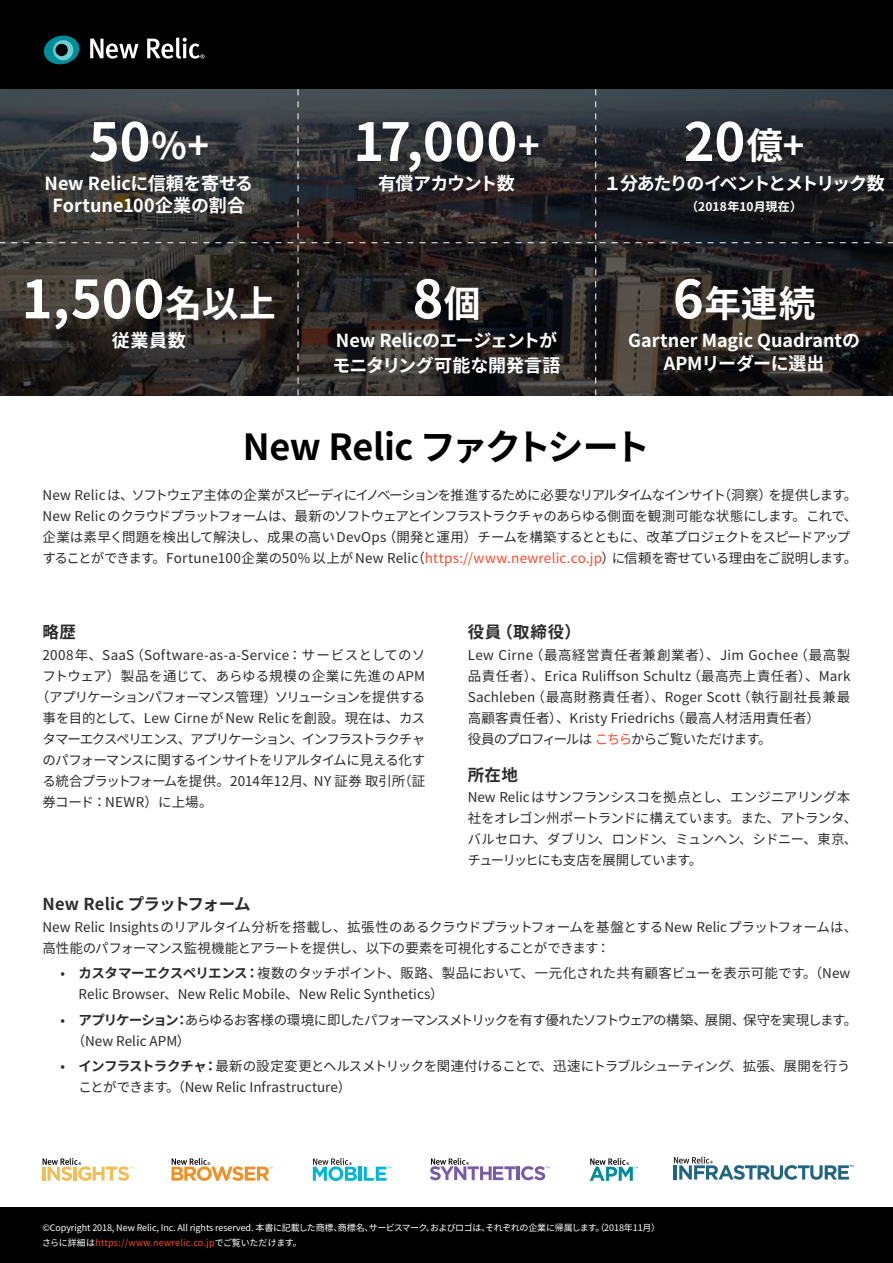
<style>
.page{position:relative;width:893px;height:1263px;background:#fff}
.page>*{position:absolute;margin:0;border:0;box-sizing:border-box;transform-origin:0 0}
.t1{font:700 52.5px "Noto Sans CJ Kjp";color:#fff}
.t2{font:700 36.75px "Noto Sans CJ Kjp";color:#fff}
.t3{font:700 36px "Noto Sans CJ Kjp";letter-spacing:-.02em;color:#000}
.t4{font:700 18px/22.5px "Noto Sans CJ Kjp";letter-spacing:-.02em;color:#fff;text-align:center}
.t5{font:700 18px/22.5px "Noto Sans CJ Ksc";letter-spacing:-.005em;color:#fff;text-align:center}
.t6{font:700 18px "Noto Sans CJ Kjp";letter-spacing:-.085em;color:#fff}
.t7{font:700 18px "Noto Sans CJ Kjp";letter-spacing:-.04em;color:#fff}
.t8{font:700 16.5px "Noto Sans CJ Ksc";letter-spacing:-.01em;color:#2c2c2c}
.t9{font:700 16.5px "Noto Sans CJ Ksc";letter-spacing:.015em;color:#2c2c2c}
.t10{font:13.5px/21px "Noto Sans CJ Kjp";letter-spacing:-.025em;color:#2c2c2c}
.t11{font:13.5px/21px "Noto Sans CJ Ksc";letter-spacing:.01em;color:#2c2c2c;text-align:justify}
.t12{font:13.5px/21px "Noto Sans CJ Kjp";letter-spacing:.005em;color:#2c2c2c}
.t13{font:13.5px/21px "Noto Sans CJ Kjp";letter-spacing:-.07em;color:#2c2c2c}
.t14{font:13.5px "Noto Sans CJ Kjp";letter-spacing:.02em;color:#2c2c2c}
.t15{font:13.5px "Noto Sans CJ Kjp";letter-spacing:.015em;color:#2c2c2c}
.t16{font:13.5px "Noto Sans CJ Kjp";letter-spacing:-.09em;color:#2c2c2c}
.t17{font:13.5px "Noto Sans CJ Kjp";letter-spacing:-.05em;color:#2c2c2c}
.t18{font:13.5px "Noto Sans CJ Kjp";letter-spacing:-.075em;color:#2c2c2c}
.t19{font:700 12px "Noto Sans CJ Kjp";letter-spacing:.015em;color:#fff}
.t20{font:9px/15px "Noto Sans CJ Kjp";letter-spacing:-.01em;color:#fff}
.s1{font-size:36.75px}
.s2{font-size:52.5px}
.s3{color:#fa492b}
.s4{font-weight:700}
.s5{font-family:"Noto Sans CJ Kjp"}
</style>
<div class="page">
<div style="left:0;top:1208px;width:893px;height:55px;background:#000"></div>
<div style="left:0;top:0;width:893px;height:89px;background:#000"></div>
<svg style="left:90px;top:39px;width:49px;height:20px"></svg>
<svg style="left:147px;top:37px;width:58px;height:22px"></svg>
<svg style="left:44px;top:35px;width:36px;height:30px"></svg>
<svg style="left:590px;top:1158px;width:48px;height:23px"></svg>
<svg style="left:171px;top:1158px;width:102px;height:23px"></svg>
<svg style="left:674px;top:1157px;width:179px;height:23px"></svg>
<svg style="left:43px;top:1158px;width:90px;height:23px"></svg>
<svg style="left:313px;top:1158px;width:44px;height:23px"></svg>
<hr style="left:358px;top:1167px;width:3px;height:14px;background:#00b6d8">
<svg style="left:364px;top:1167px;width:27px;height:14px"></svg>
<svg style="left:430px;top:1158px;width:120px;height:22px"></svg>
<svg style="left:0;top:89px;width:893px;height:306px;background:#2b2a2b"></svg>
<h1 class="t1" style="left:89px;top:112px;width:122px">50<span class="s1">%+</span></h1>
<h3 class="t4" style="left:45px;top:172px;width:210px">New Relicに信頼を寄せる<br>Fortune100企業の割合</h3>
<h1 class="t1" style="left:22px;top:269px;width:256px">1,500<span class="s1">名以上</span></h1>
<h3 class="t4" style="left:112px;top:330px;width:76px">従業員数</h3>
<h1 class="t1" style="left:353px;top:112px;width:188px">17,000<span class="s1">+</span></h1>
<h3 class="t7" style="left:378px;top:173px;width:138px">有償アカウント数</h3>
<h1 class="t1" style="left:412px;top:269px;width:69px">8<span class="s1">個</span></h1>
<h3 class="t4" style="left:332px;top:329px;width:230px;line-height:24.6px;text-align:left">New Relicのエージェントがモニタリング可能な開発言語</h3>
<h1 class="t1" style="left:684px;top:112px;width:122px">20<span class="s1">億+</span></h1>
<h3 class="t6" style="left:604px;top:173px;width:283px">１分あたりのイベントとメトリック数</h3>
<p class="t19" style="left:686px;top:200px;width:118px">（2018年10月現在）</p>
<h2 class="t2" style="left:673px;top:283px;width:144px"><span class="s2">6</span>年連続</h2>
<h3 class="t5" style="left:628px;top:330px;width:233px">Gartner Magic Quadrantの<br>APMリーダーに選出</h3>
<h3 class="t3" style="left:243px;top:427px;width:409px">New Relic ファクトシート</h3>
<p class="t10" style="left:43px;top:485px;width:816px">New Relic は、ソフトウェア主体の企業がスピーディにイノベーションを推進するために必要なリアルタイムなインサイト（洞察）を提供します。New Relic のクラウドプラットフォームは、最新のソフトウェアとインフラストラクチャのあらゆる側面を観測可能な状態にします。これで、企業は素早く問題を検出して解決し、成果の高い DevOps（開発と運用）チームを構築するとともに、改革プロジェクトをスピードアップすることができます。Fortune100企業の50% 以上が New Relic（<span class="s3">https://www.newrelic.co.jp</span>）に信頼を寄せている理由をご説明します。</p>
<p class="t9" style="left:43px;top:623px;width:35px">略歴</p>
<p class="t14" style="left:43px;top:647px;width:384px">2008年、SaaS（Software-as-a-Service：サービスとしてのソ</p>
<p class="t14" style="left:43px;top:668px;width:384px">フトウェア）製品を通じて、あらゆる規模の企業に先進のAPM</p>
<p class="t13" style="left:36px;top:686px;width:391px">（アプリケーションパフォーマンス管理）ソリューションを提供する</p>
<p class="t15" style="left:43px;top:710px;width:384px">事を目的として、Lew Cirne が New Relicを創設。現在は、カス</p>
<p class="t16" style="left:43px;top:731px;width:384px">タマーエクスペリエンス、アプリケーション、インフラストラクチャ</p>
<p class="t17" style="left:43px;top:752px;width:384px">のパフォーマンスに関するインサイトをリアルタイムに見える化す</p>
<p class="t10" style="left:43px;top:770px;width:384px">る統合プラットフォームを提供。2014年12月、NY 証券 取引所（証</p>
<p class="t12" style="left:43px;top:791px;width:172px">券コード：NEWR）に上場。</p>
<p class="t9" style="left:468px;top:623px;width:115px">役員（取締役）</p>
<p class="t11" style="left:468px;top:644px;width:384px">Lew Cirne（最高経営責任者兼創業者）、Jim Gochee（最高製品責任者）、Erica Ruliffson Schultz（最高売上責任者）、Mark Sachleben（最高財務責任者）、Roger Scott（執行副社長兼最高顧客責任者）、Kristy Friedrichs （最高人材活用責任者）</p>
<p class="t18" style="left:468px;top:731px;width:305px">役員のプロフィールは <span class="s3">こちら</span>からご覧いただけます。</p>
<p class="t9" style="left:468px;top:765px;width:52px">所在地</p>
<p class="t10" style="left:468px;top:787px;width:391px">New Relic はサンフランシスコを拠点とし、エンジニアリング本社をオレゴン州ポートランドに構えています。また、アトランタ、バルセロナ、ダブリン、ロンドン、ミュンヘン、シドニー、東京、チューリッヒにも支店を展開しています。</p>
<p class="t8" style="left:43px;top:895px;width:210px">New Relic プラットフォーム</p>
<p class="t10" style="left:43px;top:917px;width:816px">New Relic Insights のリアルタイム分析を搭載し、拡張性のあるクラウドプラットフォームを基盤とするNew Relicプラットフォームは、高性能のパフォーマンス監視機能とアラートを提供し、以下の要素を可視化することができます：</p>
<p class="t12" style="left:79px;top:963px;width:773px;text-indent:-18px">• <span class="s4">カスタマーエクスペリエンス：</span>複数のタッチポイント、販路、製品において、一元化された共有顧客ビューを表示可能です。（New<br>Relic Browser、New Relic Mobile、New Relic Synthetics）</p>
<p class="t13" style="left:72px;top:1010px;width:787px;text-indent:-11px">• <span class="s4">アプリケーション：</span>あらゆるお客様の環境に即したパフォーマンスメトリックを有す優れたソフトウェアの構築、展開、保守を実現します。（New Relic APM）</p>
<p class="t10" style="left:61px;top:1056px;width:791px">• <span class="s4">インフラストラクチャ：</span>最新の設定変更とヘルスメトリックを関連付けることで、迅速にトラブルシューティング、拡張、展開を行う</p>
<p class="t11" style="left:79px;top:1077px;width:274px"><span class="s5">ことができます。（</span>New Relic Infrastructure<span class="s5">）</span></p>
<p class="t20" style="left:42px;top:1220px;width:619px">©Copyright 2018, New Relic, Inc. All rights reserved. 本書に記載した商標、商標名、サービスマーク、およびロゴは、それぞれの企業に帰属します。（2018年11月）さらに詳細は<span class="s3">https://www.newrelic.co.jp</span>でご覧いただけます。</p>
</div>
